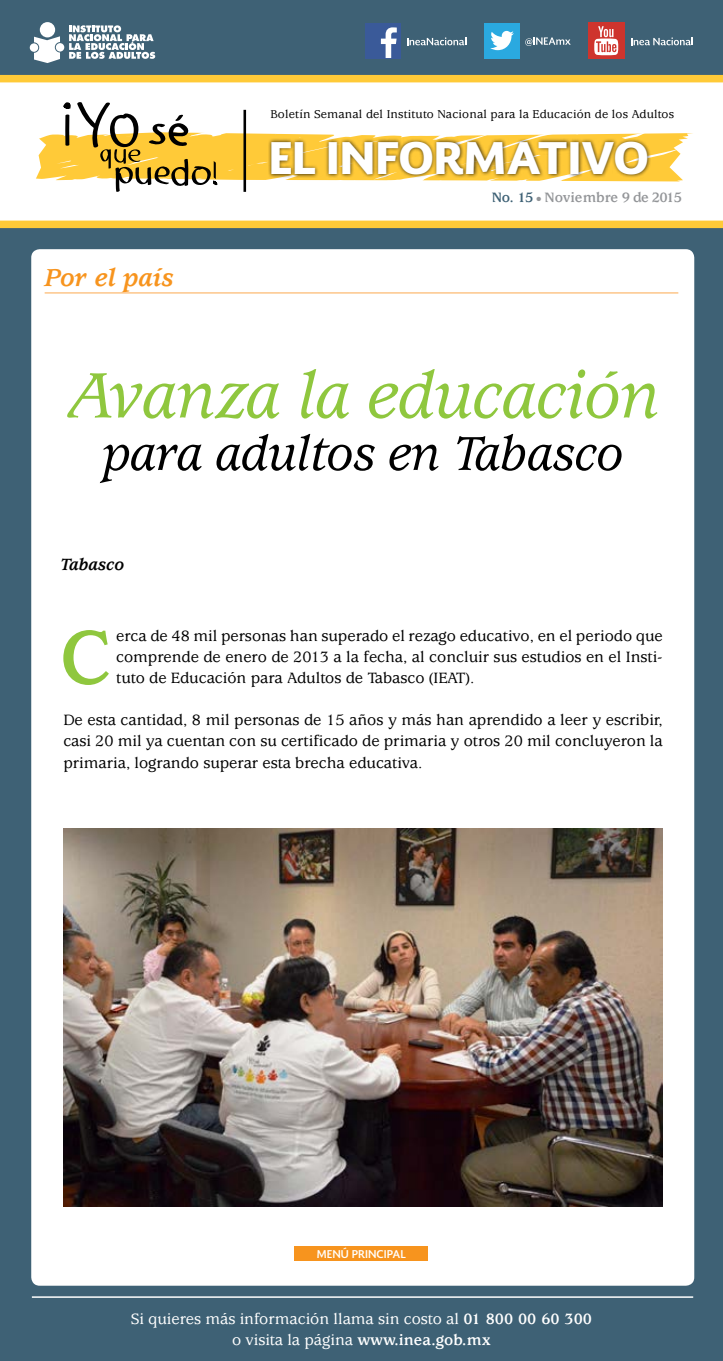
<style>
.page{position:relative;width:723px;height:1361px;background:#fff}
.page>*{position:absolute;margin:0;border:0;box-sizing:border-box;transform-origin:0 0}
.t1{font:700 83.55px "Usherwood Std";color:#8fc73e}
.t2{font:italic 500 70.5px "Usherwood Std";letter-spacing:-.01em;color:#8fc73e}
.t3{font:italic 500 52.5px "Usherwood Std";letter-spacing:-.01em;color:#000}
.t4{font:900 42.45px "Soberana Sans";color:#fff}
.t5{font:italic 700 27px "Usherwood Std";color:#f7941e}
.t6{font:italic 700 18px "Usherwood Std";color:#000}
.t7{font:500 16.5px/21px "Usherwood Std";color:#000;text-align:justify}
.t8{font:500 16.5px/21px "Usherwood Std";color:#fff;text-align:center}
.t9{font:700 15px "Usherwood Std";letter-spacing:-.02em;color:#939598}
.t10{font:500 12.45px "Usherwood Std";letter-spacing:.015em;color:#000}
.t11{font:700 10.5px "Soberana Sans";color:#fff}
.s1{color:#3e6175}
.s2{font-weight:700}
</style>
<div class="page">
<div style="left:0;top:225px;width:723px;height:1136px;background:#3e6175"></div>
<div style="left:0;top:0;width:723px;height:77px;background:#3e6175"></div>
<svg style="left:36px;top:102px;width:657px;height:90px"></svg>
<div style="left:268px;top:138px;width:382px;height:41px;background:#000;opacity:.75"></div>
<hr style="left:243px;top:110px;width:3px;height:82px;background:#000">
<svg style="left:407px;top:37px;width:59px;height:8px"></svg>
<svg style="left:525px;top:37px;width:45px;height:9px"></svg>
<svg style="left:631px;top:37px;width:62px;height:8px"></svg>
<div style="left:365px;top:23px;width:35px;height:35px;background:#3a5a99"></div>
<svg style="left:381px;top:27px;width:16px;height:31px"></svg>
<div style="left:484px;top:23px;width:36px;height:35px;background:#2aa9e0"></div>
<svg style="left:490px;top:31px;width:24px;height:19px"></svg>
<div style="left:588px;top:23px;width:36px;height:36px;background:#ce342d"></div>
<svg style="left:594px;top:26px;width:24px;height:29px"></svg>
<div style="left:0;top:221px;width:723px;height:7px;background:#ffca38"></div>
<div style="left:0;top:75px;width:723px;height:7px;background:#ffca38"></div>
<div style="left:40px;top:22px;width:15px;height:15px;background:#fff;border-radius:50%"></div>
<svg style="left:69px;top:25px;width:86px;height:34px"></svg>
<svg style="left:34px;top:36px;width:26px;height:27px"></svg>
<div style="left:30px;top:43px;width:8px;height:9px;background:#fff;border-radius:50%"></div>
<div style="left:56px;top:43px;width:8px;height:9px;background:#fff;border-radius:50%"></div>
<div style="left:31px;top:249px;width:663px;height:1036px;background:#fff;border-radius:9px"></div>
<hr style="left:32px;top:1296px;width:661px;height:2px;background:#fff">
<hr style="left:45px;top:292px;width:633px;height:2px;background:#fdc689">
<div style="left:294px;top:1246px;width:134px;height:14px;background:#f7941e"></div>
<img style="left:63px;top:828px;width:600px;height:378px">
<p class="t10" style="left:270px;top:108px;width:405px">Boletín Semanal del Instituto Nacional para la Educación de los Adultos</p>
<h3 class="t4" style="left:269px;top:128px;width:382px">EL INFORMATIVO</h3>
<h3 class="t5" style="left:45px;top:263px;width:131px">Por el país</h3>
<p class="t9" style="left:492px;top:189px;width:192px"><span class="s1">No. 15</span> ● Noviembre 9 de 2015</p>
<h2 class="t2" style="left:67px;top:357px;width:593px">Avanza la educación</h2>
<h3 class="t3" style="left:103px;top:425px;width:522px">para adultos en Tabasco</h3>
<p class="t6" style="left:60px;top:555px;width:65px">Tabasco</p>
<h1 class="t1" style="left:59px;top:611px;width:54px">C</h1>
<p class="t7" style="left:116px;top:626px;width:548px">erca de 48 mil personas han superado el rezago educativo, en el periodo que comprende de enero de 2013 a la fecha, al concluir sus estudios en el Insti&shy;tuto de Educación para Adultos de Tabasco (IEAT).</p>
<p class="t7" style="left:63px;top:710px;width:601px">De esta cantidad, 8 mil personas de 15 años y más han aprendido a leer y escribir, casi 20 mil ya cuentan con su certificado de primaria y otros 20 mil concluyeron la primaria, logrando superar esta brecha educativa.</p>
<p class="t11" style="left:317px;top:1246px;width:91px">MENÚ PRINCIPAL</p>
<p class="t8" style="left:131px;top:1308px;width:463px">Si quieres más información llama sin costo al <span class="s2">01 800 00 60 300 </span>o visita la página <span class="s2">www.inea.gob.mx</span></p>
</div>
